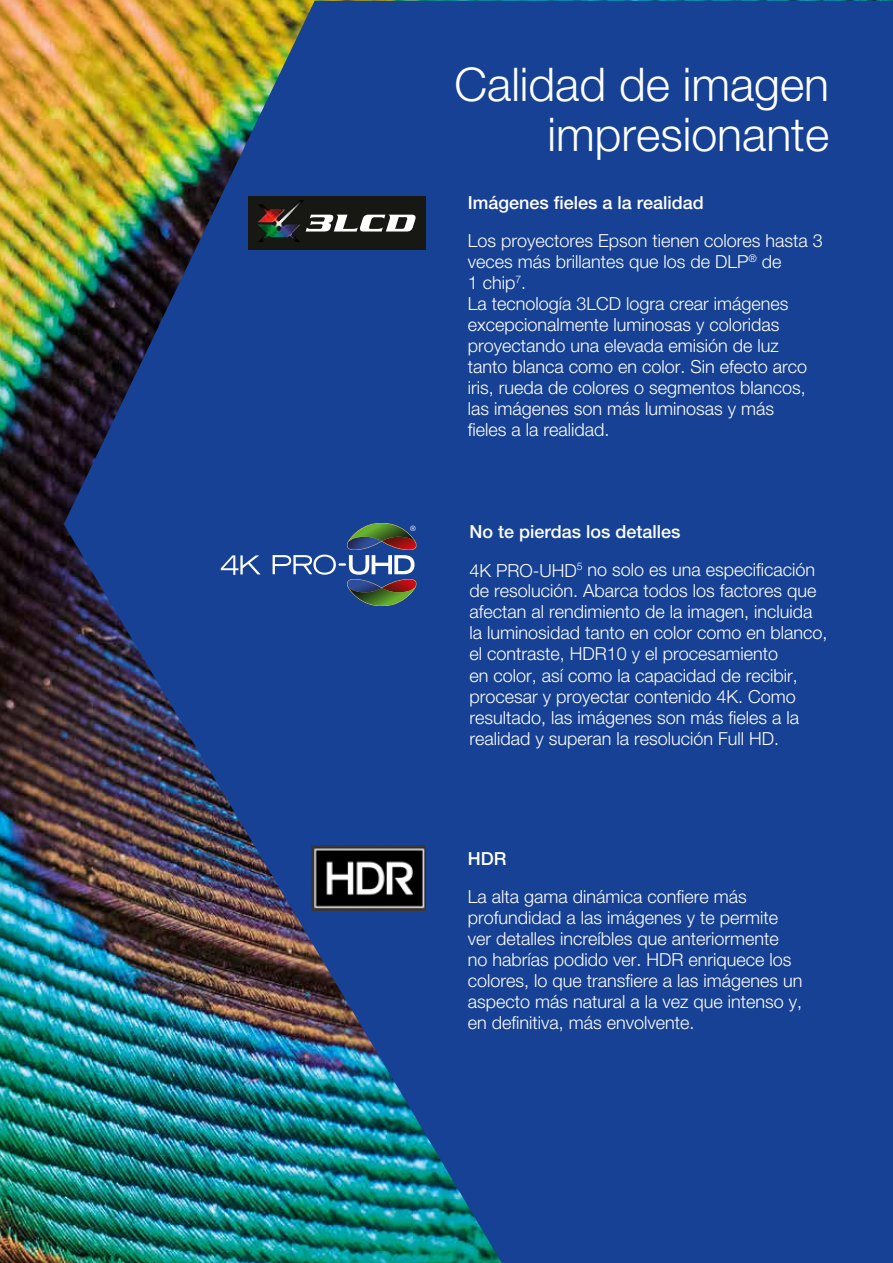
<style>
.page{position:relative;width:893px;height:1263px;background:#fff}
.page>*{position:absolute;margin:0;border:0;box-sizing:border-box;transform-origin:0 0}
.t1{font:300 46.5px/49.5px "Helvetica Neue LT";color:#fff;text-align:right}
.t2{font:300 18px/21px "Helvetica Neue LT";color:#fff}
.t3{font:500 18px "Helvetica Neue LT";color:#fff}
.t4{font:300 7.35px "Trade Gothic";color:#fff}
.s1{font-weight:500}
</style>
<div class="page">
<img style="left:0;top:0;width:893px;height:1263px">
<img style="left:64px;top:1px;width:829px;height:1262px">
<div style="left:248px;top:196px;width:177px;height:53px;background:#171714"></div>
<img style="left:258px;top:200px;width:46px;height:42px">
<svg style="left:306px;top:215px;width:110px;height:16px"></svg>
<img style="left:312px;top:846px;width:113px;height:64px">
<svg style="left:221px;top:555px;width:40px;height:20px"></svg>
<svg style="left:273px;top:523px;width:144px;height:83px;background:#395689"></svg>
<p class="t4" style="left:410px;top:524px;width:7px">®</p>
<h1 class="t1" style="left:454px;top:59px;width:376px">Calidad de imagen impresionante</h1>
<p class="t3" style="left:468px;top:191px;width:238px">Imágenes fieles a la realidad</p>
<p class="t2" style="left:468px;top:229px;width:357px">Los proyectores Epson tienen colores hasta 3 veces más brillantes que los de DLP<sup>®</sup> de<br>1 chip<sup>7</sup>.<br>La tecnología 3LCD logra crear imágenes excepcionalmente luminosas y coloridas proyectando una elevada emisión de luz tanto blanca como en color. Sin efecto arco iris, rueda de colores o segmentos blancos, las imágenes son más luminosas y más<br>fieles a la realidad.</p>
<p class="t2" style="left:469px;top:513px;width:347px;line-height:38px"><span class="s1">No te pierdas los detalles<br></span>4K PRO-UHD<sup>5</sup> no solo es una especificación</p>
<p class="t2" style="left:469px;top:580px;width:360px">de resolución. Abarca todos los factores que afectan al rendimiento de la imagen, incluida la luminosidad tanto en color como en blanco, el contraste, HDR10 y el procesamiento<br>en color, así como la capacidad de recibir, procesar y proyectar contenido 4K. Como resultado, las imágenes son más fieles a la realidad y superan la resolución Full HD.</p>
<p class="t3" style="left:468px;top:848px;width:40px">HDR</p>
<p class="t2" style="left:468px;top:886px;width:336px">La alta gama dinámica confiere más profundidad a las imágenes y te permite ver detalles increíbles que anteriormente no habrías podido ver. HDR enriquece los colores, lo que transfiere a las imágenes un aspecto más natural a la vez que intenso y, en definitiva, más envolvente.</p>
</div>
